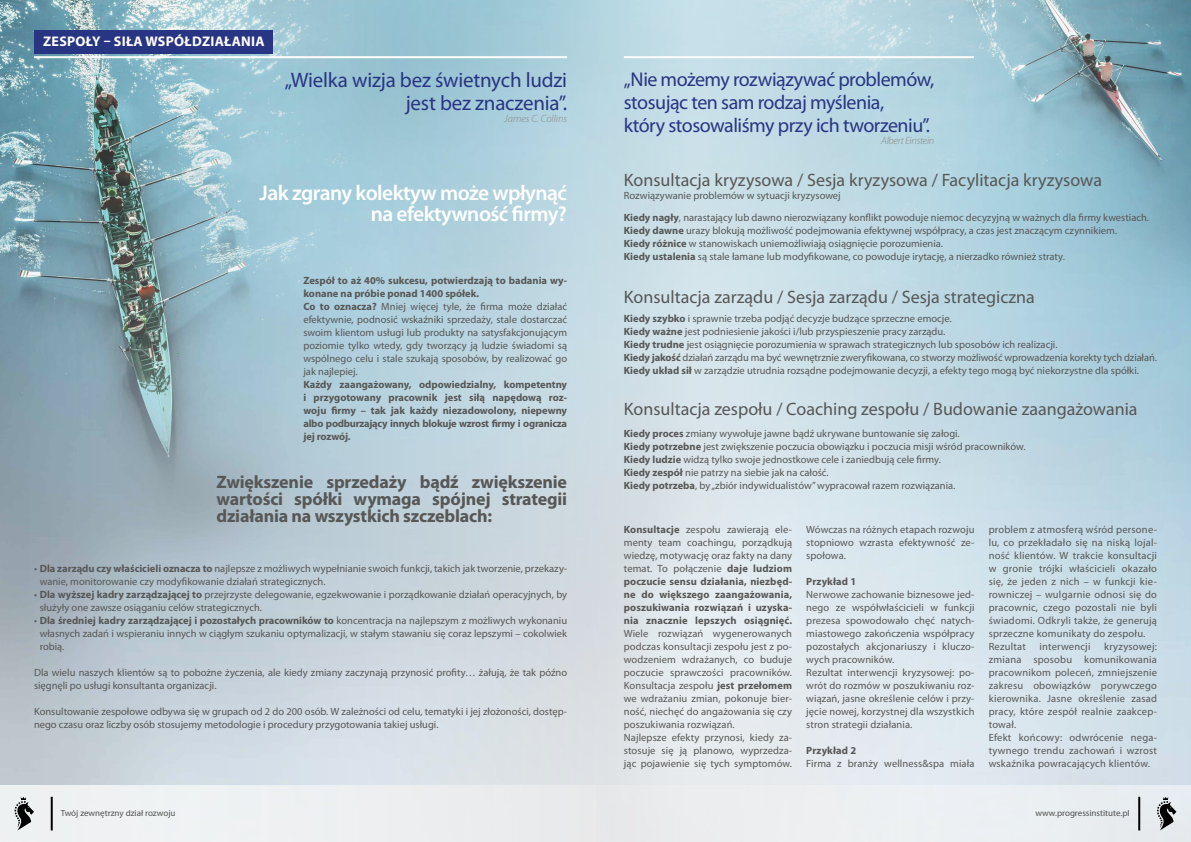
<style>
.page{position:relative;width:1191px;height:842px;background:#fff}
.page>*{position:absolute;margin:0;border:0;box-sizing:border-box;transform-origin:0 0}
.t1{font:600 21.4px/20.2px "Myriad Pro";letter-spacing:-.025em;color:#fff;text-align:right}
.t2{font:21px/23px "Myriad Pro";letter-spacing:-.01em;color:#283583;text-align:right}
.t3{font:20px/23px "Myriad Pro";letter-spacing:-.025em;color:#283583}
.t4{font:18px "Myriad Pro";color:#575756}
.t5{font:700 18px/17px "Myriad Pro";letter-spacing:-.01em;color:#575756;text-align:justify}
.t6{font:700 14px "Myriad Pro";letter-spacing:.02em;color:#fff}
.t7{font:10.5px/13px "Myriad Pro";color:#575756}
.t8{font:10.5px/13px "Myriad Pro";letter-spacing:.02em;color:#575756}
.t9{font:700 10.5px/13px "Myriad Pro";letter-spacing:.01em;color:#575756;text-align:justify}
.t10{font:italic 300 10.5px "Myriad Pro";letter-spacing:-.015em;color:#878787}
.t11{font:9px "Myriad Pro";color:#575756}
.s1{font-weight:700}
.s2{font-weight:400}
</style>
<div class="page">
<img style="left:0;top:0;width:1191px;height:785px">
<div style="left:34px;top:30px;width:239px;height:23px;background:#283583"></div>
<div style="left:595px;top:785px;width:596px;height:57px;background:#ebeef0"></div>
<svg style="left:1157px;top:797px;width:19px;height:33px"></svg>
<hr style="left:1138px;top:797px;width:2px;height:33px;background:#000">
<div style="left:0;top:785px;width:595px;height:57px;background:#eef0f2"></div>
<svg style="left:15px;top:797px;width:19px;height:33px"></svg>
<hr style="left:51px;top:797px;width:2px;height:33px;background:#000">
<hr style="left:34px;top:56px;width:533px;height:2px;background:#fff">
<hr style="left:624px;top:56px;width:350px;height:2px;background:#fff">
<h3 class="t6" style="left:43px;top:32px;width:223px">ZESPOŁY – SIŁA WSPÓŁDZIAŁANIA</h3>
<h2 class="t2" style="left:285px;top:68px;width:284px">„Wielka wizja bez świetnych ludzi jest bez znaczenia”.</h2>
<p class="t10" style="left:504px;top:113px;width:64px">James C. Collins</p>
<h1 class="t1" style="left:259px;top:182px;width:309px">Jak zgrany kolektyw może wpłynąć na efektywność firmy?</h1>
<p class="t7" style="left:303px;top:274px;width:265px"><span class="s1">Zespół to aż 40% sukcesu, potwierdzają to badania wy&shy;konane na próbie ponad 1400 spółek.<br>Co to oznacza?</span> Mniej więcej tyle, że firma może działać efektywnie, podnosić wskaźniki sprzedaży, stale dostarczać swoim klientom usługi lub produkty na satysfakcjonującym poziomie tylko wtedy, gdy tworzący ją ludzie świadomi są wspólnego celu i stale szukają sposobów, by realizować go jak najlepiej.</p>
<p class="t9" style="left:303px;top:378px;width:265px">Każdy zaangażowany, odpowiedzialny, kompetentny i przygotowany pracownik jest siłą napędową roz&shy;woju firmy – tak jak każdy niezadowolony, niepewny albo podburzający innych blokuje wzrost firmy i ogranicza jej rozwój.</p>
<h3 class="t5" style="left:216px;top:472px;width:352px">Zwiększenie sprzedaży bądź zwiększenie wartości spółki wymaga spójnej strategii działania na wszystkich szczeblach:</h3>
<p class="t7" style="left:40px;top:562px;width:529px;text-indent:-6px">• <span class="s1">Dla zarządu czy właścicieli oznacza to</span> najlepsze z możliwych wypełnianie swoich funkcji, takich jak tworzenie, przekazy&shy;wanie, monitorowanie czy modyfikowanie działań strategicznych.</p>
<p class="t7" style="left:40px;top:588px;width:529px;text-indent:-6px">• <span class="s1">Dla wyższej kadry zarządzającej to</span> przejrzyste delegowanie, egzekwowanie i porządkowanie działań operacyjnych, by służyły one zawsze osiąganiu celów strategicznych.</p>
<p class="t7" style="left:40px;top:614px;width:529px;text-align:justify;text-indent:-6px">• <span class="s1">Dla średniej kadry zarządzającej i pozostałych pracowników to</span> koncentracja na najlepszym z możliwych wykonaniu własnych zadań i wspieraniu innych w ciągłym szukaniu optymalizacji, w stałym stawaniu się coraz lepszymi – cokolwiek robią.</p>
<p class="t7" style="left:34px;top:666px;width:534px">Dla wielu naszych klientów są to pobożne życzenia, ale kiedy zmiany zaczynają przynosić profity… żałują, że tak późno sięgnęli po usługi konsultanta organizacji.</p>
<p class="t7" style="left:34px;top:705px;width:534px">Konsultowanie zespołowe odbywa się w grupach od 2 do 200 osób. W zależności od celu, tematyki i jej złożoności, dostęp&shy;nego czasu oraz liczby osób stosujemy metodologie i procedury przygotowania takiej usługi.</p>
<h3 class="t3" style="left:624px;top:67px;width:312px">„Nie możemy rozwiązywać problemów, stosując ten sam rodzaj myślenia,<br>który stosowaliśmy przy ich tworzeniu”.</h3>
<p class="t10" style="left:881px;top:135px;width:55px">Albert Einstein</p>
<h3 class="t4" style="left:624px;top:169px;width:480px">Konsultacja kryzysowa / Sesja kryzysowa / Facylitacja kryzysowa</h3>
<p class="t7" style="left:624px;top:185px;width:527px;line-height:21.5px">Rozwiązywanie problemów w sytuacji kryzysowej<br><span class="s1">Kiedy nagły</span>, narastający lub dawno nierozwiązany konflikt powoduje niemoc decyzyjną w ważnych dla firmy kwestiach.</p>
<p class="t7" style="left:624px;top:224px;width:495px"><span class="s1">Kiedy dawne</span> urazy blokują możliwość podejmowania efektywnej współpracy, a czas jest znaczącym czynnikiem.<br><span class="s1">Kiedy różnice</span> w stanowiskach uniemożliwiają osiągnięcie porozumienia.<br><span class="s1">Kiedy ustalenia</span> są stale łamane lub modyfikowane, co powoduje irytację, a nierzadko również straty.</p>
<h3 class="t4" style="left:624px;top:286px;width:412px">Konsultacja zarządu / Sesja zarządu / Sesja strategiczna</h3>
<p class="t7" style="left:624px;top:312px;width:534px"><span class="s1">Kiedy szybko</span> i sprawnie trzeba podjąć decyzje budzące sprzeczne emocje.<br><span class="s1">Kiedy ważne</span> jest podniesienie jakości i/lub przyspieszenie pracy zarządu.<br><span class="s1">Kiedy trudne</span> jest osiągnięcie porozumienia w sprawach strategicznych lub sposobów ich realizacji.<br><span class="s1">Kiedy jakość</span> działań zarządu ma być wewnętrznie zweryfikowana, co stworzy możliwość wprowadzenia korekty tych działań.<br><span class="s1">Kiedy układ sił</span> w zarządzie utrudnia rozsądne podejmowanie decyzji, a efekty tego mogą być niekorzystne dla spółki.</p>
<h3 class="t4" style="left:624px;top:398px;width:515px">Konsultacja zespołu / Coaching zespołu / Budowanie zaangażowania</h3>
<p class="t7" style="left:624px;top:427px;width:403px"><span class="s1">Kiedy proces</span> zmiany wywołuje jawne bądź ukrywane buntowanie się załogi.<br><span class="s1">Kiedy potrzebne</span> jest zwiększenie poczucia obowiązku i poczucia misji wśród pracowników.<br><span class="s1">Kiedy ludzie</span> widzą tylko swoje jednostkowe cele i zaniedbują cele firmy.<br><span class="s1">Kiedy zespół</span> nie patrzy na siebie jak na całość.<br><span class="s1">Kiedy potrzeba</span>, by „zbiór indywidualistów” wypracował razem rozwiązania.</p>
<p class="t9" style="left:624px;top:523px;width:170px">Konsultacje <span class="s2">zespołu zawierają ele&shy;menty team coachingu, porządkują wiedzę, motywację oraz fakty na dany temat. To połączenie</span> daje ludziom poczucie sensu działania, niezbęd&shy;ne do większego zaangażowania, poszukiwania rozwiązań i uzyska&shy;nia znacznie lepszych osiągnięć.</p>
<p class="t7" style="left:624px;top:627px;width:170px">Wiele rozwiązań wygenerowanych podczas konsultacji zespołu jest z po&shy;wodzeniem wdrażanych, co buduje poczucie sprawczości pracowników.<br>Konsultacja zespołu <span class="s1">jest przełomem </span>we wdrażaniu zmian, pokonuje bier&shy;ność, niechęć do angażowania się czy poszukiwania rozwiązań.<br>Najlepsze efekty przynosi, kiedy za&shy;stosuje się ją planowo, wyprzedza&shy;jąc pojawienie się tych symptomów.</p>
<p class="t7" style="left:806px;top:523px;width:170px;text-align:justify">Wówczas na różnych etapach rozwoju stopniowo wzrasta efektywność ze&shy;społowa.</p>
<p class="t9" style="left:806px;top:575px;width:52px">Przykład 1</p>
<p class="t7" style="left:806px;top:588px;width:170px">Nerwowe zachowanie biznesowe jed&shy;nego ze współwłaścicieli w funkcji prezesa spowodowało chęć natych&shy;miastowego zakończenia współpracy pozostałych akcjonariuszy i kluczo&shy;wych pracowników.<br>Rezultat interwencji kryzysowej: po&shy;wrót do rozmów w poszukiwaniu roz&shy;wiązań, jasne określenie celów i przy&shy;jęcie nowej, korzystnej dla wszystkich stron strategii działania.</p>
<p class="t9" style="left:806px;top:744px;width:52px">Przykład 2</p>
<p class="t7" style="left:806px;top:757px;width:170px">Firma z branży wellness&amp;spa miała</p>
<p class="t8" style="left:988px;top:523px;width:170px">problem z atmosferą wśród persone&shy;lu, co przekładało się na niską lojal&shy;ność klientów. W trakcie konsultacji w gronie trójki właścicieli okazało się, że jeden z nich – w funkcji kie&shy;rowniczej – wulgarnie odnosi się do pracownic, czego pozostali nie byli świadomi. Odkryli także, że generują sprzeczne komunikaty do zespołu.<br>Rezultat</p>
<p class="t8" style="left:988px;top:640px;width:170px;text-indent:115px">kryzysowej: zmiana sposobu komunikowania pracownikom poleceń, zmniejszenie zakresu obowiązków porywczego kierownika. Jasne określenie zasad pracy, które zespół realnie zaakcep&shy;tował.<br>Efekt końcowy: odwrócenie nega&shy;tywnego trendu zachowań i wzrost wskaźnika powracających klientów.</p>
<p class="t8" style="left:1039px;top:640px;width:53px">interwencji</p>
<p class="t11" style="left:61px;top:808px;width:116px">Twój zewnętrzny dział rozwoju</p>
<p class="t11" style="left:1035px;top:808px;width:96px">www.progressinstitute.pl</p>
</div>
